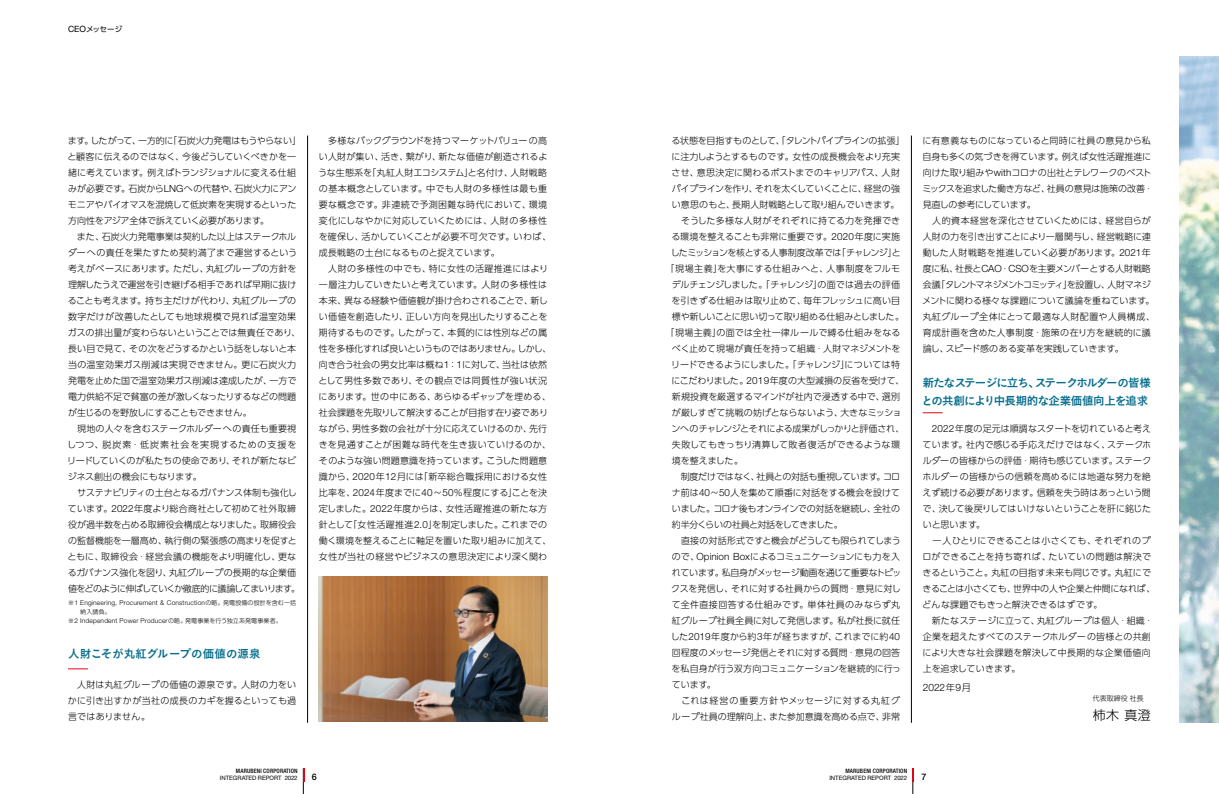
<style>
.page{position:relative;width:1219px;height:794px;background:#fff}
.page>*{position:absolute;margin:0;border:0;box-sizing:border-box;transform-origin:0 0}
.t1{font:300 13px "PUD Shin Go Pr 6 N";color:#000}
.t2{font:11.5px/18px "Koburina Go Std W6";letter-spacing:-.055em;color:#066e8e}
.t3{font:11.5px "Koburina Go Std W6";letter-spacing:-.005em;color:#066e8e}
.t4{font:300 10.1px "Helvetica Neue LT Std";color:#000}
.t5{font:300 9px/16px "PUD Shin Go Pr 6 N";color:#000}
.t6{font:300 9px "PUD Shin Go Pr 6 N";letter-spacing:.025em;color:#000}
.t7{font:300 9px "PUD Shin Go Pr 6 N";letter-spacing:-.035em;color:#000}
.t8{font:300 9px "PUD Shin Go Pr 6 N";letter-spacing:-.04em;color:#000}
.t9{font:300 9px "PUD Shin Go Pr 6 N";letter-spacing:-.045em;color:#000}
.t10{font:300 9px "PUD Shin Go Pr 6 N";letter-spacing:-.06em;color:#000}
.t11{font:300 9px "PUD Shin Go Pr 6 N";letter-spacing:-.025em;color:#000}
.t12{font:300 9px "PUD Shin Go Pr 6 N";letter-spacing:-.02em;color:#000}
.t13{font:300 9px "PUD Shin Go Pr 6 N";letter-spacing:-.05em;color:#000}
.t14{font:300 9px "PUD Shin Go Pr 6 N";letter-spacing:-.03em;color:#000}
.t15{font:300 9px "PUD Shin Go Pr 6 N";letter-spacing:.05em;color:#000}
.t16{font:300 9px "PUD Shin Go Pr 6 N";letter-spacing:.04em;color:#000}
.t17{font:300 9px "PUD Shin Go Pr 6 N";letter-spacing:.08em;color:#000}
.t18{font:500 9px "Helvetica Neue LT Std";color:#000}
.t19{font:7.5px "PUD Shin Go Pr 6 N";letter-spacing:-.025em;color:#000}
.t20{font:300 7px "PUD Shin Go Pr 6 N";color:#000}
.t21{font:300 6.6px "Helvetica Neue LT Std";letter-spacing:.025em;color:#000}
.t22{font:6px "Helvetica Neue LT Std";letter-spacing:.005em;color:#000}
.t23{font:500 condensed 6px "Helvetica Neue LT Std";letter-spacing:.025em;color:#000}
.t24{font:300 6px "PUD Shin Go Pr 6 N";color:#000}
.s1{font-family:"Helvetica Neue LT Std";font-size:8.6px}
.s2{font-family:"Helvetica Neue LT Std";font-size:9.9px}
.s3{font-family:"PUD Shin Go Pr 6 N";font-size:6px}
.s4{font-family:"PUD Shin Go Pr 6 N";font-size:9.2px}
</style>
<div class="page">
<img style="left:1179px;top:56px;width:40px;height:667px">
<svg style="left:68px;top:668px;width:20px;height:1px"></svg>
<svg style="left:923px;top:412px;width:20px;height:1px"></svg>
<hr style="left:307px;top:136px;width:1px;height:587px;background:#000">
<hr style="left:911px;top:136px;width:1px;height:587px;background:#000">
<img style="left:319px;top:576px;width:228px;height:145px">
<svg style="left:303px;top:768px;width:2px;height:26px"></svg>
<svg style="left:913px;top:768px;width:1px;height:26px"></svg>
<p class="t19" style="left:68px;top:25px;width:56px"><span class="s1">CEO</span>メッセージ</p>
<p class="t5" style="left:67px;top:132px;width:236px">ます。したがって、一方的に「石炭火力発電はもうやらない」と顧客に伝えるのではなく、今後どうしていくべきかを一緒に考えています。例えばトランジショナルに変える仕組みが必要です。石炭から<span class="s2">LNG</span>への代替や、石炭火力にアンモニアやバイオマスを混焼して低炭素を実現するといった方向性をアジア全体で訴えていく必要があります。<br>　また、石炭火力発電事業は契約した以上はステークホルダーへの責任を果たすため契約満了まで運営するという考えがベースにあります。ただし、丸紅グループの方針を理解したうえで運営を引き継げる相手であれば早期に抜けることも考えます。持ち主だけが代わり、丸紅グループの数字だけが改善したとしても地球規模で見れば温室効果ガスの排出量が変わらないということでは無責任であり、長い目で見て、その次をどうするかという話をしないと本当の温室効果ガス削減は実現できません。更に石炭火力発電を止めた国で温室効果ガス削減は達成したが、一方で電力供給不足で貧富の差が激しくなったりするなどの問題が生じるのを野放しにすることもできません。<br>　現地の人々を含むステークホルダーへの責任も重要視しつつ、脱炭素・低炭素社会を実現するための支援をリードしていくのが私たちの使命であり、それが新たなビジネス創出の機会にもなります。<br>　サステナビリティの土台となるガバナンス体制も強化しています。<span class="s2">2022</span>年度より総合商社として初めて社外取締役が過半数を占める取締役会構成となりました。取締役会の監督機能を一層高め、執行側の緊張感の高まりを促すとともに、取締役会・経営会議の機能をより明確化し、更なるガバナンス強化を図り、丸紅グループの長期的な企業価値をどのように伸ばしていくか徹底的に議論してまいります。</p>
<p class="t21" style="left:68px;top:598px;width:230px"><span class="s3">※</span>1 Engineering, Procurement &amp; Construction<span class="s3">の略。発電設備の設計を含む一括</span></p>
<p class="t24" style="left:80px;top:607px;width:32px">納入請負。</p>
<p class="t21" style="left:68px;top:616px;width:215px"><span class="s3">※</span>2 Independent Power Producer<span class="s3">の略。発電事業を行う独立系発電事業者。</span></p>
<p class="t3" style="left:68px;top:644px;width:194px">人財こそが丸紅グループの価値の源泉</p>
<p class="t5" style="left:68px;top:676px;width:230px;text-align:justify">　人財は丸紅グループの価値の源泉です。人財の力をいかに引き出すかが当社の成長のカギを握るといっても過言ではありません。</p>
<p class="t5" style="left:318px;top:132px;width:235px">　多様なバックグラウンドを持つマーケットバリューの高い人財が集い、活き、繋がり、新たな価値が創造されるような生態系を「丸紅人財エコシステム」と名付け、人財戦略の基本概念としています。中でも人財の多様性は最も重要な概念です。非連続で予測困難な時代において、環境変化にしなやかに対応していくためには、人財の多様性を確保し、活かしていくことが必要不可欠です。いわば、成長戦略の土台になるものと捉えています。<br>　人財の多様性の中でも、特に女性の活躍推進にはより一層注力していきたいと考えています。人財の多様性は本来、異なる経験や価値観が掛け合わされることで、新しい価値を創造したり、正しい方向を見出したりすることを期待するものです。したがって、本質的には性別などの属性を多様化すれば良いというものではありません。しかし、向き合う社会の男女比率は概ね<span class="s2">1</span>：<span class="s2">1</span>に対して、当社は依然として男性多数であり、その観点では同質性が強い状況にあります。世の中にある、あらゆるギャップを埋める、社会課題を先取りして解決することが目指す在り姿でありながら、男性多数の会社が十分に応えていけるのか、先行きを見通すことが困難な時代を生き抜いていけるのか、そのような強い問題意識を持っています。こうした問題意識から、<span class="s2">2020</span>年<span class="s2">12</span>月には「新卒総合職採用における女性比率を、<span class="s2">2024</span>年度までに<span class="s2">40</span>～<span class="s2">50%</span>程度にする」ことを決定しました。<span class="s2">2022</span>年度からは、女性活躍推進の新たな方針として「女性活躍推進<span class="s2">2.0</span>」を制定しました。これまでの働く環境を整えることに軸足を置いた取り組みに加えて、女性が当社の経営やビジネスの意思決定により深く関わ</p>
<p class="t7" style="left:671px;top:133px;width:235px">る状態を目指すものとして、「タレントパイプラインの拡張」</p>
<p class="t5" style="left:671px;top:148px;width:230px">に注力しようとするものです。女性の成長機会をより充実</p>
<p class="t5" style="left:672px;top:164px;width:230px">させ、意思決定に関わるポストまでのキャリアパス、人財</p>
<p class="t7" style="left:672px;top:181px;width:230px">パイプラインを作り、それを太くしていくことに、経営の強</p>
<p class="t5" style="left:672px;top:196px;width:229px">い意思のもと、長期人財戦略として取り組んでいきます。</p>
<p class="t6" style="left:672px;top:213px;width:230px">　そうした多様な人財がそれぞれに持てる力を発揮でき</p>
<p class="t5" style="left:671px;top:228px;width:230px">る環境を整えることも非常に重要です。<span class="s2">2020</span>年度に実施</p>
<p class="t10" style="left:671px;top:245px;width:231px">したミッションを核とする人事制度改革では「チャレンジ」と</p>
<p class="t15" style="left:666px;top:261px;width:236px">「現場主義」を大事にする仕組みへと、人事制度をフルモ</p>
<p class="t8" style="left:672px;top:277px;width:230px">デルチェンジしました。「チャレンジ」の面では過去の評価</p>
<p class="t5" style="left:672px;top:292px;width:230px">を引きずる仕組みは取り止めて、毎年フレッシュに高い目</p>
<p class="t8" style="left:672px;top:309px;width:234px">標や新しいことに思い切って取り組める仕組みとしました。</p>
<p class="t6" style="left:666px;top:325px;width:236px">「現場主義」の面では全社一律ルールで縛る仕組みをなる</p>
<p class="t5" style="left:672px;top:340px;width:230px">べく止めて現場が責任を持って組織・人財マネジメントを</p>
<p class="t11" style="left:671px;top:357px;width:230px">リードできるようにしました。「チャレンジ」については特</p>
<p class="t5" style="left:671px;top:372px;width:235px">にこだわりました。<span class="s2">2019</span>年度の大型減損の反省を受けて、</p>
<p class="t5" style="left:672px;top:388px;width:230px">新規投資を厳選するマインドが社内で浸透する中で、選別</p>
<p class="t5" style="left:672px;top:404px;width:231px">が厳しすぎて挑戦の妨げとならないよう、大きなミッショ</p>
<p class="t9" style="left:671px;top:421px;width:235px">ンへのチャレンジとそれによる成果がしっかりと評価され、</p>
<p class="t6" style="left:672px;top:437px;width:230px">失敗してもきっちり清算して敗者復活ができるような環</p>
<p class="t5" style="left:672px;top:452px;width:73px">境を整えました。</p>
<p class="t12" style="left:672px;top:469px;width:230px">　制度だけではなく、社員との対話も重視しています。コロ</p>
<p class="t5" style="left:672px;top:484px;width:230px">ナ前は<span class="s2">40</span>～<span class="s2">50</span>人を集めて順番に対話をする機会を設けて</p>
<p class="t13" style="left:672px;top:501px;width:230px">いました。コロナ後もオンラインでの対話を継続し、全社の</p>
<p class="t9" style="left:672px;top:517px;width:172px">約半分くらいの社員と対話をしてきました。</p>
<p class="t5" style="left:672px;top:532px;width:231px">　直接の対話形式ですと機会がどうしても限られてしまう</p>
<p class="t5" style="left:672px;top:548px;width:230px">ので、<span class="s2">Opinion Box</span>によるコミュニケーションにも力を入</p>
<p class="t14" style="left:672px;top:565px;width:231px">れています。私自身がメッセージ動画を通じて重要なトピッ</p>
<p class="t5" style="left:671px;top:580px;width:231px">クスを発信し、それに対する社員からの質問・意見に対し</p>
<p class="t16" style="left:672px;top:597px;width:230px">て全件直接回答する仕組みです。単体社員のみならず丸</p>
<p class="t5" style="left:672px;top:612px;width:230px">紅グループ社員全員に対して発信します。私が社長に就任</p>
<p class="t5" style="left:671px;top:628px;width:231px">した<span class="s2">2019</span>年度から約<span class="s2">3</span>年が経ちますが、これまでに約<span class="s2">40</span></p>
<p class="t5" style="left:672px;top:644px;width:230px">回程度のメッセージ発信とそれに対する質問・意見の回答</p>
<p class="t5" style="left:672px;top:660px;width:231px">を私自身が行う双方向コミュニケーションを継続的に行っ</p>
<p class="t5" style="left:672px;top:676px;width:46px">ています。</p>
<p class="t17" style="left:672px;top:693px;width:230px">　これは経営の重要方針やメッセージに対する丸紅グ</p>
<p class="t5" style="left:672px;top:708px;width:230px">ループ社員の理解向上、また参加意識を高める点で、非常</p>
<p class="t5" style="left:922px;top:132px;width:234px">に有意義なものになっていると同時に社員の意見から私自身も多くの気づきを得ています。例えば女性活躍推進に向けた取り組みや<span class="s2">with</span>コロナの出社とテレワークのベストミックスを追求した働き方など、社員の意見は施策の改善・見直しの参考にしています。<br>　人的資本経営を深化させていくためには、経営自らが人財の力を引き出すことにより一層関与し、経営戦略に連動した人財戦略を推進していく必要があります。<span class="s2">2021</span>年度に私、社長と<span class="s2">CAO</span>・<span class="s2">CSO</span>を主要メンバーとする人財戦略会議「タレントマネジメントコミッティ」を設置し、人財マネジメントに関わる様々な課題について議論を重ねています。丸紅グループ全体にとって最適な人財配置や人員構成、育成計画を含めた人事制度・施策の在り方を継続的に議論し、スピード感のある変革を実践していきます。</p>
<p class="t2" style="left:922px;top:373px;width:231px">新たなステージに立ち、ステークホルダーの皆様との共創により中長期的な企業価値向上を追求</p>
<p class="t5" style="left:922px;top:420px;width:235px;text-indent:10px"><span class="s2">2022</span>年度の足元は順調なスタートを切れていると考えています。社内で感じる手応えだけではなく、ステークホルダーの皆様からの評価・期待も感じています。ステークホルダーの皆様からの信頼を高めるには地道な努力を絶えず続ける必要があります。信頼を失う時はあっという間で、決して後戻りしてはいけないということを肝に銘じたいと思います。<br>　一人ひとりにできることは小さくても、それぞれのプロができることを持ち寄れば、たいていの問題は解決できるということ。丸紅の目指す未来も同じです。丸紅にできることは小さくても、世界中の人や企業と仲間になれば、どんな課題でもきっと解決できるはずです。<br>　新たなステージに立って、丸紅グループは個人・組織・企業を超えたすべてのステークホルダーの皆様との共創により大きな社会課題を解決して中長期的な企業価値向上を追求していきます。</p>
<p class="t4" style="left:923px;top:681px;width:50px">2022<span class="s4">年</span>9<span class="s4">月</span></p>
<p class="t20" style="left:1093px;top:693px;width:53px">代表取締役社長</p>
<h1 class="t1" style="left:1093px;top:704px;width:60px">柿木真澄</h1>
<p class="t23" style="left:236px;top:767px;width:63px">MARUBENI CORPORATION</p>
<p class="t22" style="left:220px;top:774px;width:79px">INTEGRATED REPORT 2022</p>
<p class="t18" style="left:312px;top:772px;width:7px">6</p>
<p class="t23" style="left:845px;top:767px;width:63px">MARUBENI CORPORATION</p>
<p class="t22" style="left:829px;top:774px;width:79px">INTEGRATED REPORT 2022</p>
<p class="t18" style="left:921px;top:772px;width:7px">7</p>
</div>
